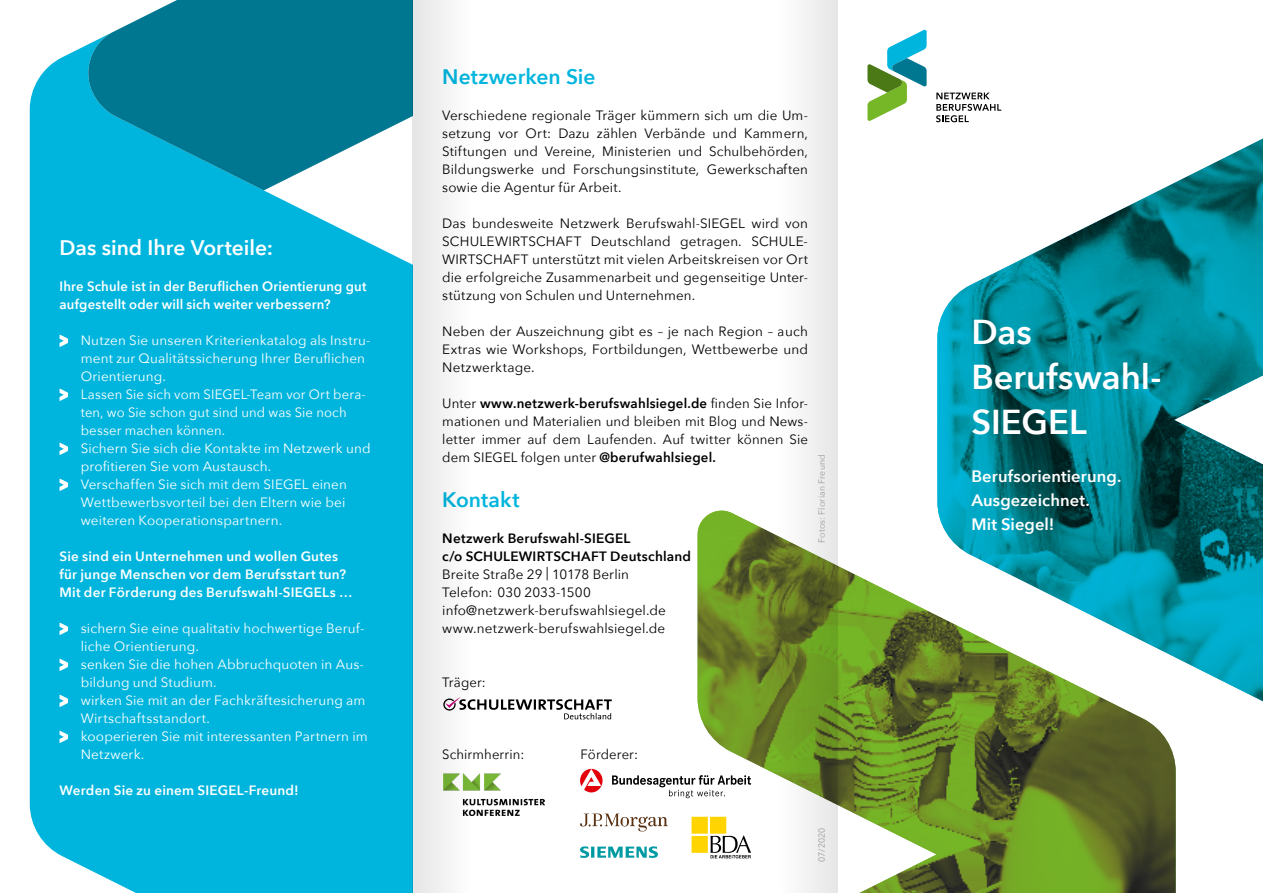
<style>
.page{position:relative;width:1263px;height:893px;background:#fff}
.page>*{position:absolute;margin:0;border:0;box-sizing:border-box;transform-origin:0 0}
.t1{font:600 34.5px/45px "Avenir Next";color:#fff}
.t2{font:600 21px "Avenir Next";color:#00b5dd}
.t3{font:600 21px "Avenir Next";color:#fff}
.t4{font:600 16.5px/24px "Avenir Next";letter-spacing:.005em;color:#fff}
.t5{font:13.5px/18px "Avenir Next";letter-spacing:.01em;color:#000;text-align:justify}
.t6{font:13.5px/18px "Avenir Next";letter-spacing:.01em;color:#fff}
.t7{font:600 13.5px/18px "Avenir Next";letter-spacing:.015em;color:#fff}
.t8{font:600 13.5px/18px "Avenir Next";letter-spacing:.015em;color:#000}
.t9{font:9px "Avenir Next";letter-spacing:.02em;color:#a7a7a8}
.s1{font-weight:600}
</style>
<div class="page">
<img style="left:937px;top:139px;width:326px;height:562px">
<div style="left:30px;top:44px;width:382px;height:849px;background:#00b5dd"></div>
<svg style="left:88px;top:0;width:324px;height:190px;background:#1e8fa7"></svg>
<svg style="left:936px;top:93px;width:65px;height:29px"></svg>
<svg style="left:867px;top:29px;width:60px;height:92px"></svg>
<svg style="left:60px;top:335px;width:8px;height:12px"></svg>
<svg style="left:60px;top:389px;width:8px;height:12px"></svg>
<svg style="left:60px;top:443px;width:8px;height:12px"></svg>
<svg style="left:60px;top:479px;width:8px;height:12px"></svg>
<svg style="left:60px;top:623px;width:8px;height:12px"></svg>
<svg style="left:60px;top:659px;width:8px;height:12px"></svg>
<svg style="left:60px;top:695px;width:8px;height:12px"></svg>
<svg style="left:60px;top:731px;width:8px;height:12px"></svg>
<svg style="left:472px;top:699px;width:140px;height:20px"></svg>
<img style="left:698px;top:511px;width:478px;height:382px">
<img style="left:472px;top:773px;width:72px;height:43px">
<svg style="left:580px;top:769px;width:23px;height:23px"></svg>
<svg style="left:612px;top:775px;width:139px;height:23px"></svg>
<svg style="left:580px;top:846px;width:78px;height:12px"></svg>
<svg style="left:580px;top:814px;width:88px;height:17px"></svg>
<svg style="left:691px;top:817px;width:60px;height:41px"></svg>
<svg style="left:778px;top:0;width:60px;height:893px;fill:#ededed"></svg>
<div style="left:412px;top:0;width:60px;height:893px;background:#f2f2f2"></div>
<h2 class="t3" style="left:60px;top:229px;width:215px">Das sind Ihre Vorteile:</h2>
<p class="t7" style="left:60px;top:277px;width:309px">Ihre Schule ist in der Beruflichen Orientierung gut aufgestellt oder will sich weiter verbessern?</p>
<p class="t6" style="left:81px;top:330px;width:291px">Nutzen Sie unseren Kriterienkatalog als Instru&shy;ment zur Qualitätssicherung Ihrer Beruflichen Orientierung.<br>Lassen Sie sich vom SIEGEL-Team vor Ort bera&shy;ten, wo Sie schon gut sind und was Sie noch besser machen können.<br>Sichern Sie sich die Kontakte im Netzwerk und profitieren Sie vom Austausch.<br>Verschaffen Sie sich mit dem SIEGEL einen Wettbewerbsvorteil bei den Eltern wie bei weiteren Kooperationspartnern.</p>
<p class="t7" style="left:60px;top:547px;width:295px">Sie sind ein Unternehmen und wollen Gutes für junge Menschen vor dem Berufsstart tun?<br>Mit der Förderung des Berufswahl-SIEGELs …</p>
<p class="t6" style="left:81px;top:618px;width:289px">sichern Sie eine qualitativ hochwertige Beruf&shy;liche Orientierung.<br>senken Sie die hohen Abbruchquoten in Aus&shy;bildung und Studium.<br>wirken Sie mit an der Fachkräftesicherung am<br>Wirtschaftsstandort.<br>kooperieren Sie mit interessanten Partnern im<br>Netzwerk.</p>
<p class="t7" style="left:60px;top:781px;width:241px">Werden Sie zu einem SIEGEL-Freund!</p>
<h2 class="t2" style="left:442px;top:58px;width:155px">Netzwerken Sie</h2>
<p class="t5" style="left:442px;top:105px;width:367px">Verschiedene regionale Träger kümmern sich um die Um&shy;setzung vor Ort: Dazu zählen Verbände und Kammern, Stiftungen und Vereine, Ministerien und Schulbehörden, Bildungswerke und Forschungsinstitute, Gewerkschaften sowie die Agentur für Arbeit.</p>
<p class="t5" style="left:442px;top:213px;width:367px">Das bundesweite Netzwerk Berufswahl-SIEGEL wird von SCHULEWIRTSCHAFT Deutschland getragen. SCHULE-WIRTSCHAFT unterstützt mit vielen Arbeitskreisen vor Ort die erfolgreiche Zusammenarbeit und gegenseitige Unter&shy;stützung von Schulen und Unternehmen.</p>
<p class="t5" style="left:442px;top:321px;width:367px">Neben der Auszeichnung gibt es – je nach Region – auch Extras wie Workshops, Fortbildungen, Wettbewerbe und Netzwerktage.</p>
<p class="t5" style="left:442px;top:393px;width:367px">Unter <span class="s1">www.netzwerk-berufswahlsiegel.de</span> finden Sie Infor&shy;mationen und Materialien und bleiben mit Blog und News&shy;letter immer auf dem Laufenden. Auf twitter können Sie dem SIEGEL folgen unter <span class="s1">@berufwahlsiegel.</span></p>
<h2 class="t2" style="left:442px;top:481px;width:79px">Kontakt</h2>
<p class="t8" style="left:442px;top:529px;width:250px">Netzwerk Berufswahl-SIEGEL<br>c/o SCHULEWIRTSCHAFT Deutschland</p>
<p class="t5" style="left:442px;top:564px;width:225px;text-align:left">Breite Straße 29 | 10178 Berlin<br>Telefon: 030 2033-1500 info@netzwerk-berufswahlsiegel.de www.netzwerk-berufswahlsiegel.de</p>
<p class="t9" style="left:814px;top:543px;width:90px;rotate:-90deg">Fotos: Florian Freund</p>
<p class="t5" style="left:442px;top:672px;width:45px">Träger:</p>
<p class="t5" style="left:442px;top:744px;width:84px">Schirmherrin:</p>
<p class="t5" style="left:580px;top:744px;width:59px">Förderer:</p>
<p class="t9" style="left:814px;top:861px;width:35px;rotate:-90deg">07/2020</p>
<h1 class="t1" style="left:971px;top:309px;width:191px">Das<br>Berufswahl-<br>SIEGEL</h1>
<p class="t4" style="left:971px;top:464px;width:151px">Berufsorientierung.<br>Ausgezeichnet.<br>Mit Siegel!</p>
</div>
